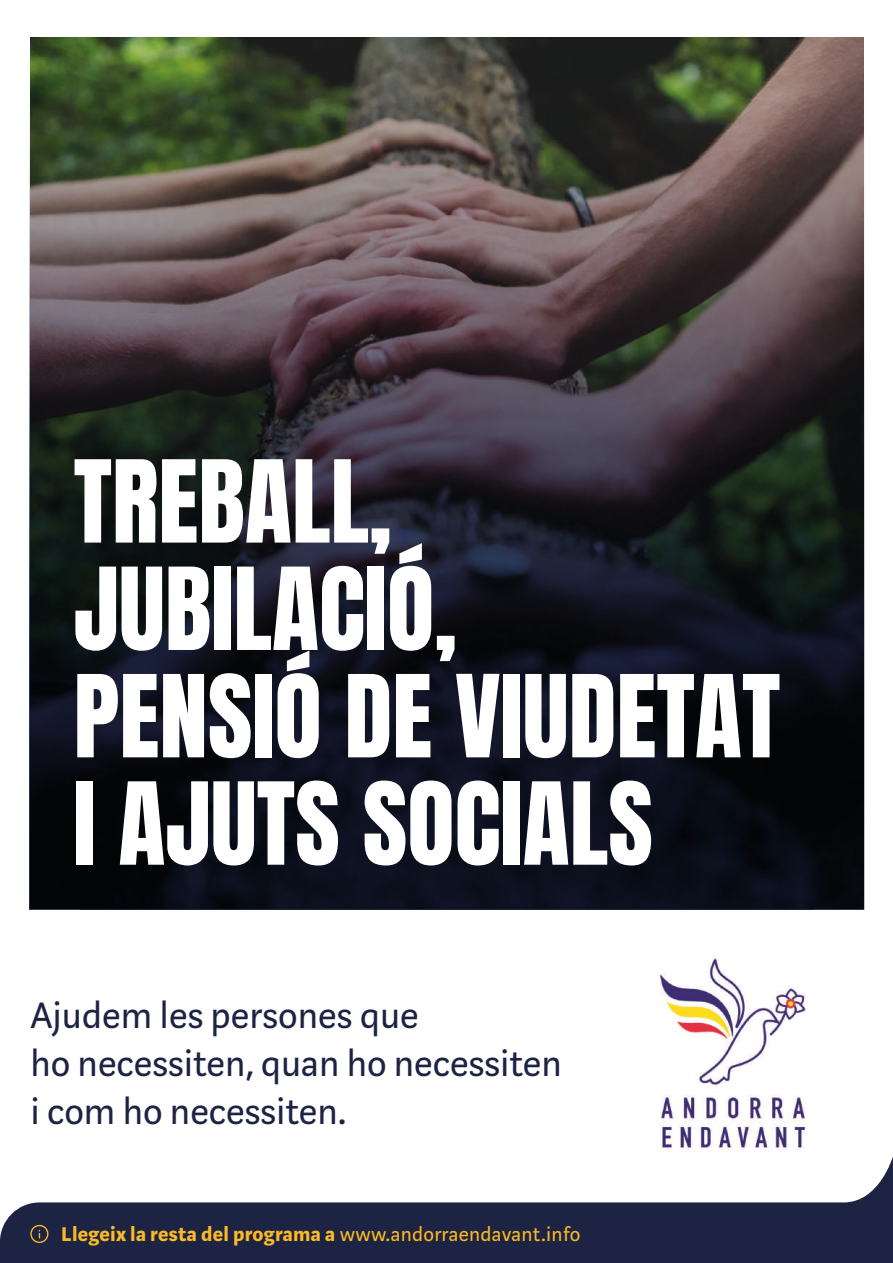
<style>
.page{position:relative;width:893px;height:1263px;background:#fff}
.page>*{position:absolute;margin:0;border:0;box-sizing:border-box;transform-origin:0 0}
.t1{font:97.05px/107.4px "Anton";color:#fff}
.t2{font:40.35px/48.3px "Marat Sans";color:#1d2343}
.t3{font:700 21.9px "Marat Sans";letter-spacing:.015em;color:#fbba25}
.s1{font-weight:400}
</style>
<div class="page">
<img style="left:659px;top:958px;width:147px;height:192px">
<svg style="left:0;top:1156px;width:893px;height:107px;fill:#1d2343"></svg>
<svg style="left:30px;top:1225px;width:18px;height:18px"></svg>
<img style="left:29px;top:119px;width:52px;height:791px">
<img style="left:813px;top:86px;width:51px;height:824px">
<img style="left:81px;top:908px;width:732px;height:2px">
<img style="left:30px;top:37px;width:833px;height:871px">
<h1 class="t1" style="left:74px;top:455px;width:708px">TREBALL,<br>JUBILACIÓ,<br>PENSIÓ DE VIUDETAT<br>I AJUTS SOCIALS</h1>
<p class="t2" style="left:30px;top:991px;width:533px">Ajudem les persones que<br>ho necessiten, quan ho necessiten i com ho necessiten.</p>
<p class="t3" style="left:61px;top:1223px;width:521px">Llegeix la resta del programa a <span class="s1">www.andorraendavant.info</span></p>
</div>
